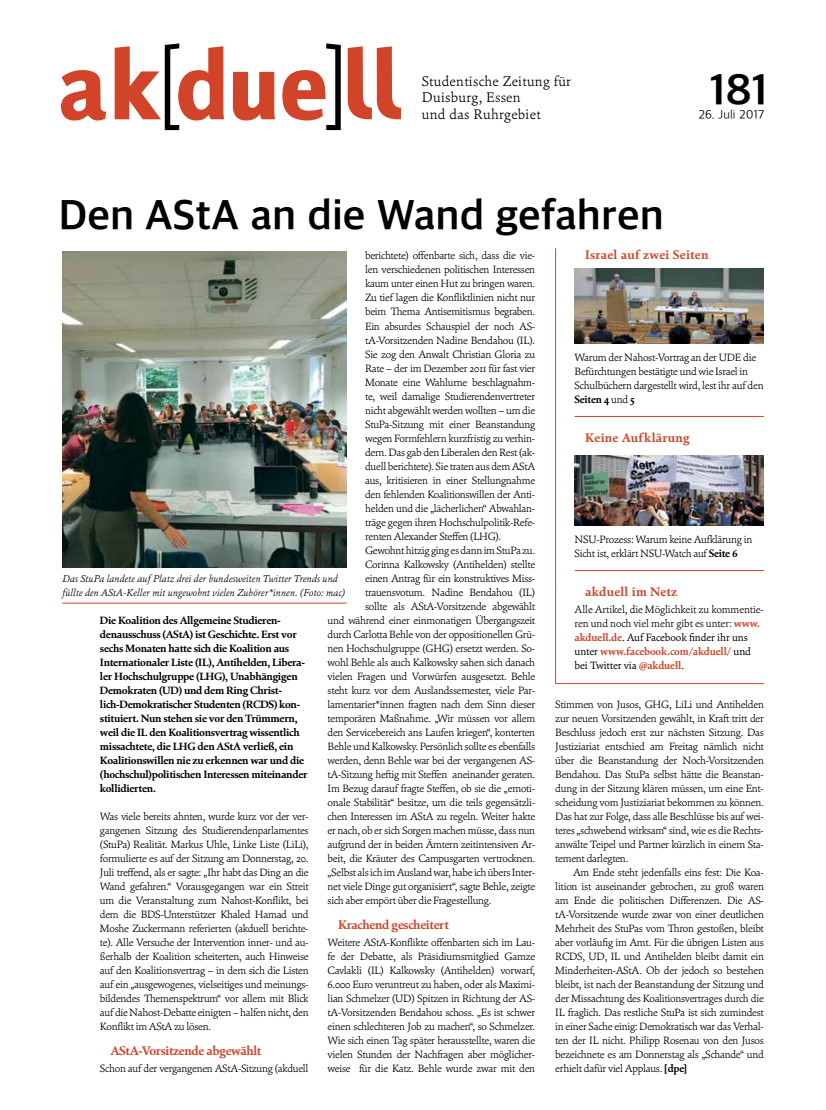
<style>
.page{position:relative;width:826px;height:1110px;background:#fff}
.page>*{position:absolute;margin:0;border:0;box-sizing:border-box;transform-origin:0 0}
.t1{font:94.75px "Akduell 03";letter-spacing:-.005em;color:#d1442a}
.t2{font:700 43.75px "Akduell Apple SD Gothic Neo";color:#000}
.t3{font:700 42.5px "Akduell Apple SD Gothic Neo";color:#000}
.t4{font:300 14px/16.8px "Cala";letter-spacing:.02em;color:#000}
.t5{font:700 12.5px "Cala";letter-spacing:.02em;color:#d1442a}
.t6{font:700 12.5px "Cala";letter-spacing:-.025em;color:#d1442a}
.t7{font:300 12.5px "Akduell Apple SD Gothic Neo";letter-spacing:.01em;color:#000}
.t8{font:300 10.62px/14px "Cala";letter-spacing:-.025em;color:#000;text-align:justify}
.t9{font:700 10.62px/14px "Cala";letter-spacing:-.025em;color:#000}
.t10{font:italic 300 10px/14px "Cala";letter-spacing:.005em;color:#000}
.s1{color:#000}
.s2{font-weight:700}
.s3{font-weight:700;color:#d1442a}
.s4{font-weight:400}
</style>
<div class="page">
<img style="left:62px;top:252px;width:284px;height:315px">
<hr style="left:555px;top:248px;width:1px;height:183px;background:#d1442a">
<hr style="left:555px;top:431px;width:1px;height:154px;background:#d1442a">
<hr style="left:555px;top:585px;width:1px;height:98px;background:#d1442a">
<hr style="left:555px;top:683px;width:209px;height:1px;background:#d1442a">
<img style="left:574px;top:268px;width:190px;height:75px">
<hr style="left:574px;top:416px;width:190px;height:1px;background:#d1442a">
<img style="left:574px;top:455px;width:190px;height:70px">
<hr style="left:574px;top:570px;width:190px;height:1px;background:#d1442a">
<hr style="left:62px;top:602px;width:284px;height:1px;background:#d1442a">
<h1 class="t1" style="left:55px;top:43px;width:348px">ak<span class="s1">[</span>due<span class="s1">]</span>ll</h1>
<h3 class="t4" style="left:422px;top:72px;width:151px">Studentische Zeitung für<br>Duisburg, Essen<br>und das Ruhrgebiet</h3>
<h3 class="t3" style="left:59px;top:186px;width:606px">Den AStA an die Wand gefahren</h3>
<h2 class="t2" style="left:709px;top:59px;width:60px">181</h2>
<p class="t7" style="left:698px;top:106px;width:67px">26. Juli 2017</p>
<p class="t8" style="left:365px;top:249px;width:172px">berichtete) offenbarte sich, dass die vie-</p>
<p class="t8" style="left:365px;top:263px;width:171px">len verschiedenen politischen Interessen</p>
<p class="t8" style="left:365px;top:277px;width:171px">kaum unter einen Hut zu bringen waren.</p>
<p class="t8" style="left:365px;top:291px;width:171px">Zu tief lagen die Konfliktlinien nicht nur</p>
<p class="t8" style="left:365px;top:305px;width:172px">beim Thema Antisemitismus begraben.</p>
<p class="t8" style="left:365px;top:319px;width:171px">Ein absurdes Schauspiel der noch AS-</p>
<p class="t8" style="left:365px;top:333px;width:172px">tA-Vorsitzenden Nadine Bendahou (IL).</p>
<p class="t8" style="left:365px;top:347px;width:171px">Sie zog den Anwalt Christian Gloria zu</p>
<p class="t8" style="left:365px;top:361px;width:172px">Rate – der im Dezember 2011 für fast vier</p>
<p class="t8" style="left:365px;top:375px;width:172px">Monate eine Wahlurne beschlagnahm-</p>
<p class="t8" style="left:365px;top:389px;width:171px">te, weil damalige Studierendenvertreter</p>
<p class="t8" style="left:365px;top:403px;width:171px">nicht abgewählt werden wollten – um die</p>
<p class="t8" style="left:365px;top:417px;width:171px">StuPa-Sitzung mit einer Beanstandung</p>
<p class="t8" style="left:365px;top:431px;width:171px">wegen Formfehlern kurzfristig zu verhin-</p>
<p class="t8" style="left:365px;top:445px;width:171px">dern. Das gab den Liberalen den Rest (ak-</p>
<p class="t8" style="left:365px;top:459px;width:171px">duell berichtete). Sie traten aus dem AStA</p>
<p class="t8" style="left:365px;top:473px;width:171px">aus, kritisieren in einer Stellungnahme</p>
<p class="t8" style="left:365px;top:487px;width:172px">den fehlenden Koalitionswillen der Anti-</p>
<p class="t8" style="left:365px;top:501px;width:172px">helden und die „lächerlichen“ Abwahlan-</p>
<p class="t8" style="left:365px;top:515px;width:171px">träge gegen ihren Hochschulpolitik-Refe-</p>
<p class="t8" style="left:365px;top:529px;width:138px">renten Alexander Steffen (LHG).</p>
<p class="t8" style="left:365px;top:543px;width:172px">Gewohnt hitzig ging es dann im StuPa zu.</p>
<p class="t8" style="left:365px;top:557px;width:171px">Corinna Kalkowsky (Antihelden) stellte</p>
<p class="t8" style="left:365px;top:571px;width:172px">einen Antrag für ein konstruktives Miss-</p>
<p class="t8" style="left:365px;top:585px;width:171px">trauensvotum. Nadine Bendahou (IL)</p>
<p class="t8" style="left:365px;top:599px;width:171px">sollte als AStA-Vorsitzende abgewählt</p>
<p class="t8" style="left:327px;top:613px;width:209px">und während einer einmonatigen Übergangszeit</p>
<p class="t8" style="left:327px;top:627px;width:209px">durch Carlotta Behle von der oppositionellen Grü-</p>
<p class="t8" style="left:327px;top:641px;width:209px">nen Hochschulgruppe (GHG) ersetzt werden. So-</p>
<p class="t8" style="left:327px;top:655px;width:209px">wohl Behle als auch Kalkowsky sahen sich danach</p>
<p class="t8" style="left:327px;top:669px;width:209px">vielen Fragen und Vorwürfen ausgesetzt. Behle</p>
<p class="t8" style="left:327px;top:683px;width:209px">steht kurz vor dem Auslandssemester, viele Par-</p>
<p class="t8" style="left:327px;top:697px;width:209px">lamentarier*innen fragten nach dem Sinn dieser</p>
<p class="t8" style="left:327px;top:711px;width:209px">temporären Maßnahme. „Wir müssen vor allem</p>
<p class="t8" style="left:327px;top:725px;width:209px">den Servicebereich ans Laufen kriegen“, konterten</p>
<p class="t8" style="left:327px;top:739px;width:209px">Behle und Kalkowsky. Persönlich sollte es ebenfalls</p>
<p class="t8" style="left:327px;top:753px;width:209px">werden, denn Behle war bei der vergangenen AS-</p>
<p class="t8" style="left:327px;top:767px;width:209px">tA-Sitzung heftig mit Steffen aneinander geraten.</p>
<p class="t8" style="left:327px;top:781px;width:209px">Im Bezug darauf fragte Steffen, ob sie die „emoti-</p>
<p class="t8" style="left:327px;top:795px;width:209px">onale Stabilität“ besitze, um die teils gegensätzli-</p>
<p class="t8" style="left:327px;top:809px;width:209px">chen Interessen im AStA zu regeln. Weiter hakte</p>
<p class="t8" style="left:327px;top:823px;width:209px">er nach, ob er sich Sorgen machen müsse, dass nun</p>
<p class="t8" style="left:327px;top:837px;width:209px">aufgrund der in beiden Ämtern zeitintensiven Ar-</p>
<p class="t8" style="left:327px;top:851px;width:209px">beit, die Kräuter des Campusgarten vertrocknen.</p>
<p class="t8" style="left:327px;top:865px;width:209px">„Selbst als ich im Ausland war, habe ich übers Inter-</p>
<p class="t8" style="left:327px;top:879px;width:209px">net viele Dinge gut organisiert“, sagte Behle, zeigte</p>
<p class="t8" style="left:327px;top:893px;width:165px">sich aber empört über die Fragestellung.</p>
<p class="t6" style="left:338px;top:916px;width:112px">Krachend gescheitert</p>
<p class="t8" style="left:327px;top:935px;width:209px">Weitere AStA-Konflikte offenbarten sich im Lau&shy;fe der Debatte, als Präsidiumsmitglied Gamze Cavlakli (IL) Kalkowsky (Antihelden) vorwarf, 6.000 Euro veruntreut zu haben, oder als Maximi&shy;lian Schmelzer (UD) Spitzen in Richtung der AS&shy;tA-Vorsitzenden Bendahou schoss. „Es ist schwer einen schlechteren Job zu machen“, so Schmelzer.<br>Wie sich einen Tag später herausstellte, waren die vielen Stunden der Nachfragen aber möglicher&shy;weise für die Katz. Behle wurde zwar mit den</p>
<p class="t10" style="left:62px;top:571px;width:284px">Das StuPa landete auf Platz drei der bundesweiten Twitter Trends und füllte den AStA-Keller mit ungewohnt vielen Zuhörer*innen. (Foto: mac)</p>
<p class="t9" style="left:100px;top:613px;width:209px">Die Koalition des Allgemeine Studieren&shy;denausschuss (AStA) ist Geschichte. Erst vor sechs Monaten hatte sich die Koalition aus Internationaler Liste (IL), Antihelden, Libera&shy;ler Hochschulgruppe (LHG), Unabhängigen Demokraten (UD) und dem Ring Christ&shy;lich-Demokratischer Studenten (RCDS) kon&shy;stituiert. Nun stehen sie vor den Trümmern, weil die IL den Koalitionsvertrag wissentlich missachtete, die LHG den AStA verließ, ein Koalitionswillen nie zu erkennen war und die (hochschul)politischen Interessen miteinander kollidierten.</p>
<p class="t8" style="left:100px;top:809px;width:210px">Was viele bereits ahnten, wurde kurz vor der ver&shy;gangenen Sitzung des Studierendenparlamentes (StuPa) Realität. Markus Uhle, Linke Liste (LiLi), formulierte es auf der Sitzung am Donnerstag, 20.<br>Juli treffend, als er sagte: „Ihr habt das Ding an die Wand gefahren.“ Vorausgegangen war ein Streit um die Veranstaltung zum Nahost-Konflikt, bei dem die BDS-Unterstützer Khaled Hamad und Moshe Zuckermann referierten (akduell berichte&shy;te). Alle Versuche der Intervention inner- und au&shy;ßerhalb der Koalition scheiterten, auch Hinweise auf den Koalitionsvertrag – in dem sich die Listen auf ein „ausgewogenes, vielseitiges und meinungs&shy;bildendes Themenspektrum“ vor allem mit Blick auf die Nahost-Debatte einigten – halfen nicht, den Konflikt im AStA zu lösen.</p>
<p class="t6" style="left:111px;top:1042px;width:152px">AStA-Vorsitzende abgewählt</p>
<p class="t8" style="left:100px;top:1061px;width:210px">Schon auf der vergangenen AStA-Sitzung (akduell</p>
<p class="t5" style="left:585px;top:247px;width:125px">Israel auf zwei Seiten</p>
<p class="t8" style="left:574px;top:350px;width:190px;text-align:left">Warum der Nahost-Vortrag an der UDE die Befürchtungen bestätigte und wie Israel in Schulbüchern dargestellt wird, lest ihr auf den <span class="s2">Seiten 4</span> und <span class="s2">5</span></p>
<p class="t5" style="left:585px;top:429px;width:106px">Keine Aufklärung</p>
<p class="t8" style="left:574px;top:532px;width:179px">NSU-Prozess: Warum keine Aufklärung in<br>Sicht ist, erklärt NSU-Watch auf <span class="s2">Seite 6</span></p>
<p class="t5" style="left:585px;top:583px;width:94px">akduell im Netz</p>
<p class="t8" style="left:574px;top:602px;width:191px;text-align:left">Alle Artikel, die Möglichkeit zu kommentie&shy;ren und noch viel mehr gibt es unter: <span class="s3">www. akduell.de</span><span class="s4">. Auf Facebook finder ihr uns unter</span> <span class="s3">www.facebook.com/akduell/</span> <span class="s4">und bei Twitter via</span> <span class="s3">@akduell</span><span class="s4">.</span></p>
<p class="t8" style="left:555px;top:697px;width:210px">Stimmen von Jusos, GHG, LiLi und Antihelden zur neuen Vorsitzenden gewählt, in Kraft tritt der Beschluss jedoch erst zur nächsten Sitzung. Das Justiziariat entschied am Freitag nämlich nicht über die Beanstandung der Noch-Vorsitzenden Bendahou. Das StuPa selbst hätte die Beanstan&shy;dung in der Sitzung klären müssen, um eine Ent&shy;scheidung vom Justiziariat bekommen zu können.<br>Das hat zur Folge, dass alle Beschlüsse bis auf wei&shy;teres „schwebend wirksam“ sind, wie es die Rechts&shy;anwälte Teipel und Partner kürzlich in einem Sta&shy;tement darlegten.</p>
<p class="t8" style="left:555px;top:865px;width:210px;text-indent:18px">Am Ende steht jedenfalls eins fest: Die Koa&shy;lition ist auseinander gebrochen, zu groß waren am Ende die politischen Differenzen. Die AS&shy;tA-Vorsitzende wurde zwar von einer deutlichen Mehrheit des StuPas vom Thron gestoßen, bleibt aber vorläufig im Amt. Für die übrigen Listen aus RCDS, UD, IL und Antihelden bleibt damit ein Minderheiten-AStA. Ob der jedoch so bestehen bleibt, ist nach der Beanstandung der Sitzung und der Missachtung des Koalitionsvertrages durch die IL fraglich. Das restliche StuPa ist sich zumindest in einer Sache einig: Demokratisch war das Verhal&shy;ten der IL nicht. Philipp Rosenau von den Jusos bezeichnete es am Donnerstag als „Schande“ und erhielt dafür viel Applaus. <span class="s2">[dpe]</span></p>
</div>
